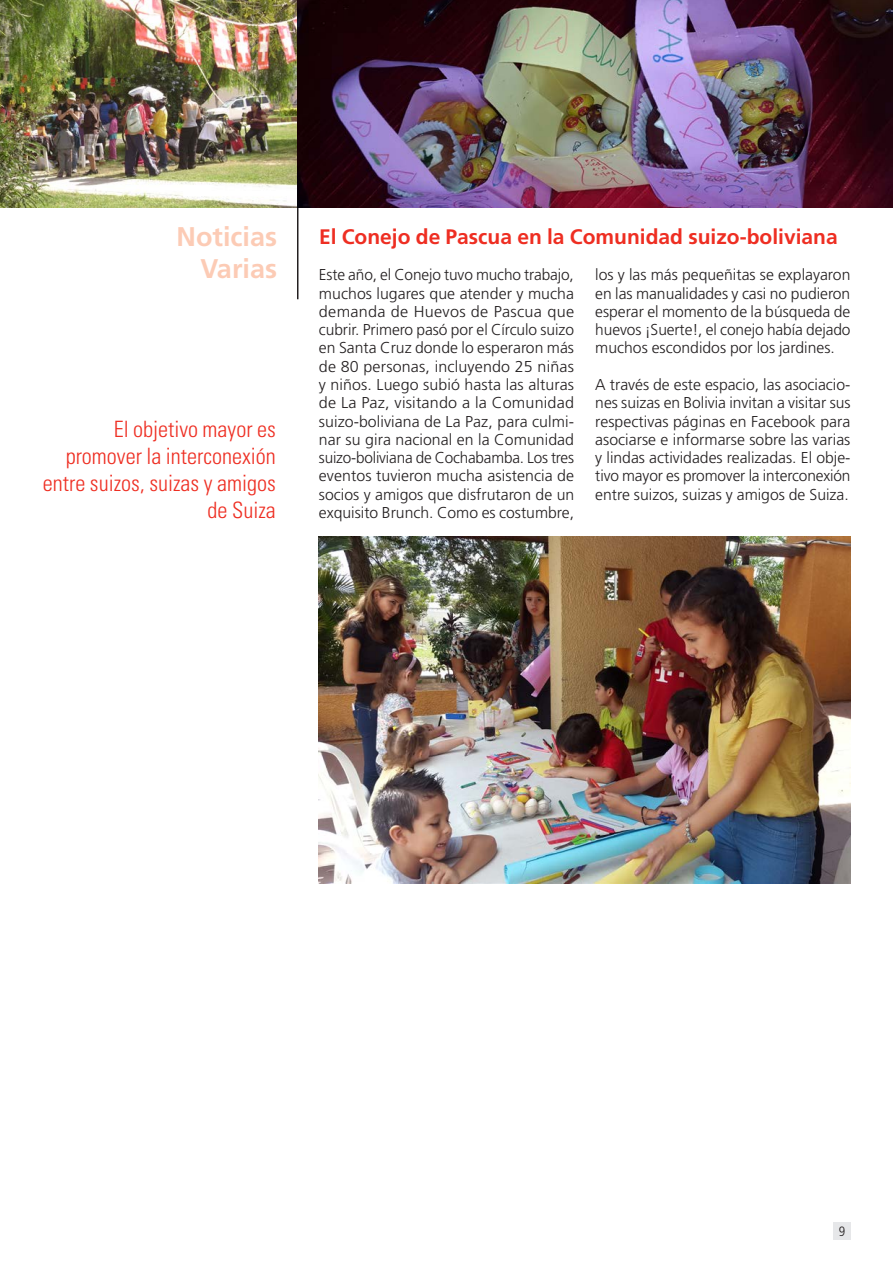
<style>
.page{position:relative;width:893px;height:1263px;background:#fff}
.page>*{position:absolute;margin:0;border:0;box-sizing:border-box;transform-origin:0 0}
.Titulo_de_Seccion{font:700 27px/32.4px "Frutiger LT Std";color:#fccbb5;text-align:right}
.Epigrafe_01{font:300 condensed 22.5px/27px "Univers LT Std";color:#ee2e22;text-align:right}
.Subtitulo__01{font:700 21px "Frutiger LT Std";color:#ee2e22}
.Cuerpo_1er_N{font:300 15.75px/18.3px "Frutiger LT Std";color:#231f20;text-align:justify}
.t1{font:300 condensed 13.5px "Frutiger LT Std";color:#231f20}
</style>
<div class="page">
<div style="left:833px;top:1222px;width:17px;height:17px;background:#e6e7e9"></div>
<hr style="left:297px;top:207px;width:1px;height:92px;background:#231f20">
<img style="left:0;top:0;width:298px;height:207px">
<img style="left:298px;top:0;width:595px;height:207px">
<img style="left:319px;top:536px;width:531px;height:348px">
<p class="Titulo_de_Seccion" style="left:177px;top:220px;width:102px">Noticias<br>Varias</p>
<p class="Subtitulo__01" style="left:319px;top:224px;width:520px">El Conejo de Pascua en la Comunidad suizo-boliviana</p>
<p class="Cuerpo_1er_N" style="left:319px;top:266px;width:257px">Este año, el Conejo tuvo mucho trabajo, muchos lugares que atender y mucha demanda de Huevos de Pascua que cubrir. Primero pasó por el Círculo suizo en Santa Cruz donde lo esperaron más de 80 personas, incluyendo 25 niñas y niños. Luego subió hasta las alturas de La Paz, visitando a la Comunidad suizo-boliviana de La Paz, para culmi&shy;nar su gira nacional en la Comunidad suizo-boliviana de Cochabamba. Los tres eventos tuvieron mucha asistencia de socios y amigos que disfrutaron de un exquisito Brunch. Como es costumbre,</p>
<p class="Cuerpo_1er_N" style="left:595px;top:266px;width:257px">los y las más pequeñitas se explayaron en las manualidades y casi no pudieron esperar el momento de la búsqueda de huevos ¡Suerte!, el conejo había dejado muchos escondidos por los jardines.</p>
<p class="Cuerpo_1er_N" style="left:595px;top:376px;width:257px">A través de este espacio, las asociacio&shy;nes suizas en Bolivia invitan a visitar sus respectivas páginas en Facebook para asociarse e informarse sobre las varias y lindas actividades realizadas. El obje&shy;tivo mayor es promover la interconexión entre suizos, suizas y amigos de Suiza.</p>
<p class="Epigrafe_01" style="left:43px;top:415px;width:234px">El objetivo mayor es promover la interconexión entre suizos, suizas y amigos de Suiza</p>
<p class="t1" style="left:839px;top:1223px;width:8px">9</p>
</div>
